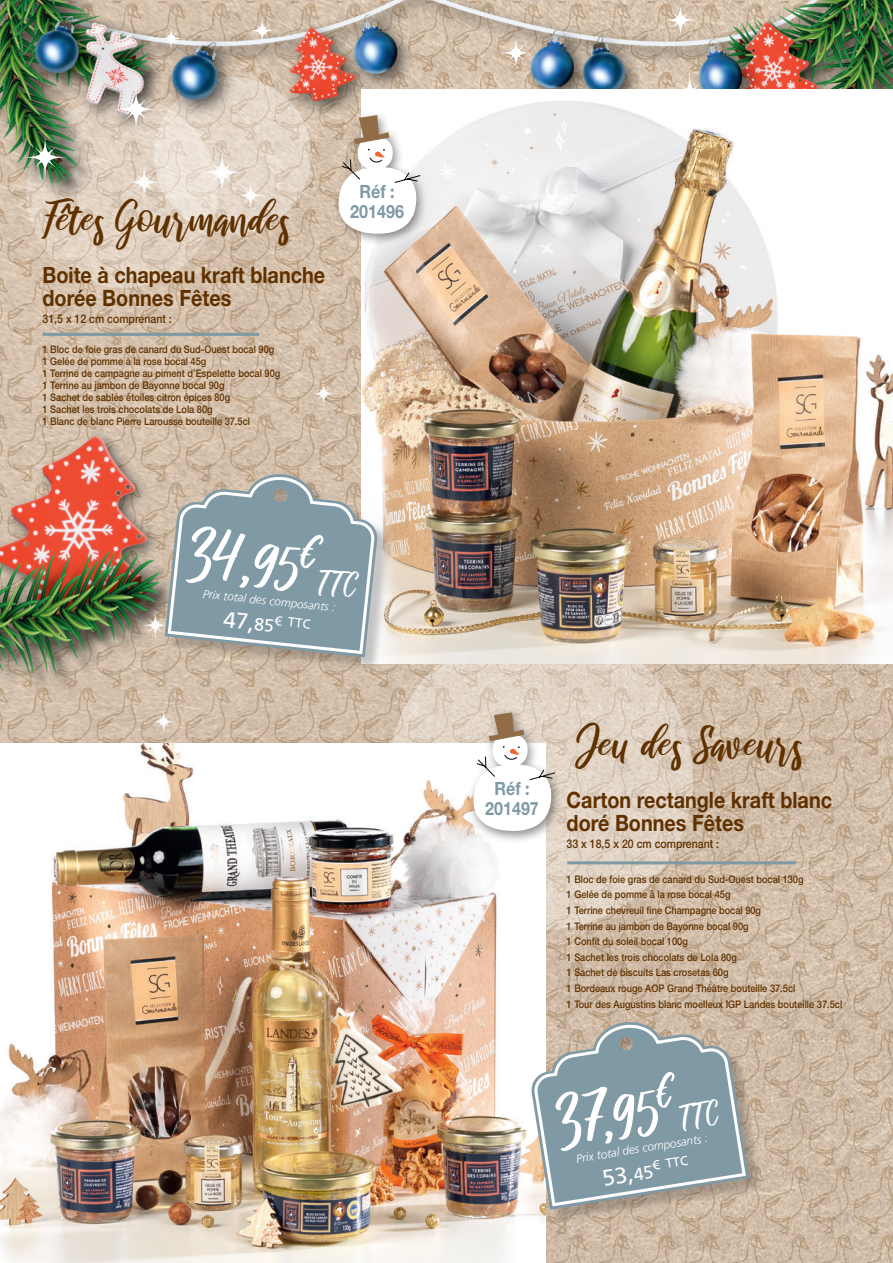
<style>
.page{position:relative;width:893px;height:1263px;background:#fff}
.page>*{position:absolute;margin:0;border:0;box-sizing:border-box;transform-origin:0 0}
.t1{font:71.25px "raustila";color:#fff}
.t2{font:45px "raustila";letter-spacing:.02em;color:#603100}
.t3{font:700 22.5px/22.5px "Helvetica Neue LT Std";color:#603100;scale:.88 1}
.t4{font:700 18.3px "Helvetica Neue LT Std";color:#7f99a5;scale:.88 1}
.t5{font:13.05px "Frutiger LT Std";color:#fff}
.t6{font:500 12px "Helvetica Neue LT Std";color:#603100;scale:.88 1}
.t7{font:italic 300 11.7px "Frutiger LT Std";color:#fff}
.t8{font:500 10.5px "Helvetica Neue LT Std";color:#603100;scale:.88 1}
.s1{font-size:58.05px}
.s2{font-size:22.5px}
.s3{font-size:17.7px}
</style>
<div class="page">
<img style="left:0;top:0;width:893px;height:1263px">
<svg style="left:660px;top:0;width:41px;height:41px"></svg>
<svg style="left:650px;top:68px;width:65px;height:21px"></svg>
<svg style="left:497px;top:34px;width:38px;height:38px"></svg>
<svg style="left:246px;top:14px;width:33px;height:33px"></svg>
<svg style="left:156px;top:23px;width:30px;height:30px"></svg>
<svg style="left:110px;top:83px;width:52px;height:52px"></svg>
<img style="left:19px;top:131px;width:52px;height:52px">
<img style="left:0;top:743px;width:545px;height:520px">
<hr style="left:567px;top:861px;width:229px;height:3px;background:#7f99a5">
<div style="left:467px;top:707px;width:98px;height:136px;background:#231f20;opacity:.5"></div>
<svg style="left:473px;top:712px;width:83px;height:123px"></svg>
<img style="left:361px;top:89px;width:532px;height:574px">
<div style="left:332px;top:110px;width:98px;height:136px;background:#231f20;opacity:.5"></div>
<svg style="left:339px;top:115px;width:82px;height:156px"></svg>
<div style="left:167px;top:476px;width:225px;height:196px;background:#231f20;opacity:.25"></div>
<div style="left:534px;top:1024px;width:230px;height:200px;background:#231f20;opacity:.25"></div>
<hr style="left:43px;top:333px;width:216px;height:3px;background:#7f99a5">
<svg style="left:165px;top:473px;width:213px;height:184px"></svg>
<svg style="left:530px;top:1020px;width:219px;height:189px"></svg>
<p class="t2" style="left:43px;top:194px;width:250px">Fêtes Gourmandes</p>
<p class="t3" style="left:43px;top:263px;width:323px">Boite à chapeau kraft blanche dorée Bonnes Fêtes</p>
<p class="t6" style="left:43px;top:311px;width:148px">31,5 x 12 cm comprenant :</p>
<p class="t8" style="left:43px;top:343px;width:265px">1 Bloc de foie gras de canard du Sud-Ouest bocal 90g</p>
<p class="t8" style="left:43px;top:355px;width:188px">1 Gelée de pomme à la rose bocal 45g</p>
<p class="t8" style="left:43px;top:367px;width:272px">1 Terrine de campagne au piment d’Espelette bocal 90g</p>
<p class="t8" style="left:43px;top:379px;width:208px">1 Terrine au jambon de Bayonne bocal 90g</p>
<p class="t8" style="left:43px;top:391px;width:215px">1 Sachet de sablés étoiles citron épices 80g</p>
<p class="t8" style="left:43px;top:403px;width:195px">1 Sachet les trois chocolats de Lola 80g</p>
<p class="t8" style="left:43px;top:415px;width:237px">1 Blanc de blanc Pierre Larousse bouteille 37.5cl</p>
<p class="t4" style="left:360px;top:180px;width:41px">Réf :</p>
<p class="t4" style="left:350px;top:200px;width:63px">201496</p>
<p class="t1" style="left:193px;top:515px;width:134px;rotate:6deg">34,<span class="s1">95</span><sup>€</sup></p>
<p class="t7" style="left:204px;top:587px;width:135px;rotate:6deg">Prix total des composants :</p>
<p class="t5" style="left:225px;top:607px;width:88px;rotate:6deg"><span class="s2">47,</span><span class="s3">85</span>€ TTC</p>
<p class="t4" style="left:494px;top:777px;width:41px">Réf :</p>
<p class="t4" style="left:485px;top:797px;width:63px">201497</p>
<p class="t2" style="left:576px;top:720px;width:229px">Jeu des Saveurs</p>
<p class="t3" style="left:567px;top:788px;width:303px">Carton rectangle kraft blanc doré Bonnes Fêtes</p>
<p class="t6" style="left:567px;top:837px;width:175px">33 x 18,5 x 20 cm comprenant :</p>
<p class="t8" style="left:567px;top:873px;width:271px">1 Bloc de foie gras de canard du Sud-Ouest bocal 130g</p>
<p class="t8" style="left:567px;top:888px;width:188px">1 Gelée de pomme à la rose bocal 45g</p>
<p class="t8" style="left:567px;top:904px;width:223px">1 Terrine chevreuil fine Champagne bocal 90g</p>
<p class="t8" style="left:567px;top:919px;width:208px">1 Terrine au jambon de Bayonne bocal 90g</p>
<p class="t8" style="left:567px;top:935px;width:139px">1 Confit du soleil bocal 100g</p>
<p class="t8" style="left:567px;top:951px;width:195px">1 Sachet les trois chocolats de Lola 80g</p>
<p class="t8" style="left:567px;top:966px;width:186px">1 Sachet de biscuits Las crosetas 60g</p>
<p class="t8" style="left:567px;top:982px;width:261px">1 Bordeaux rouge AOP Grand Théâtre bouteille 37.5cl</p>
<p class="t8" style="left:567px;top:998px;width:315px">1 Tour des Augustins blanc moelleux IGP Landes bouteille 37.5cl</p>
<p class="t1" style="left:551px;top:1084px;width:125px;rotate:-9deg">37,<span class="s1">95</span><sup>€</sup></p>
<p class="t7" style="left:575px;top:1152px;width:135px;rotate:-9deg">Prix total des composants :</p>
<p class="t5" style="left:601px;top:1166px;width:88px;rotate:-9deg"><span class="s2">53,</span><span class="s3">45</span>€ TTC</p>
</div>
